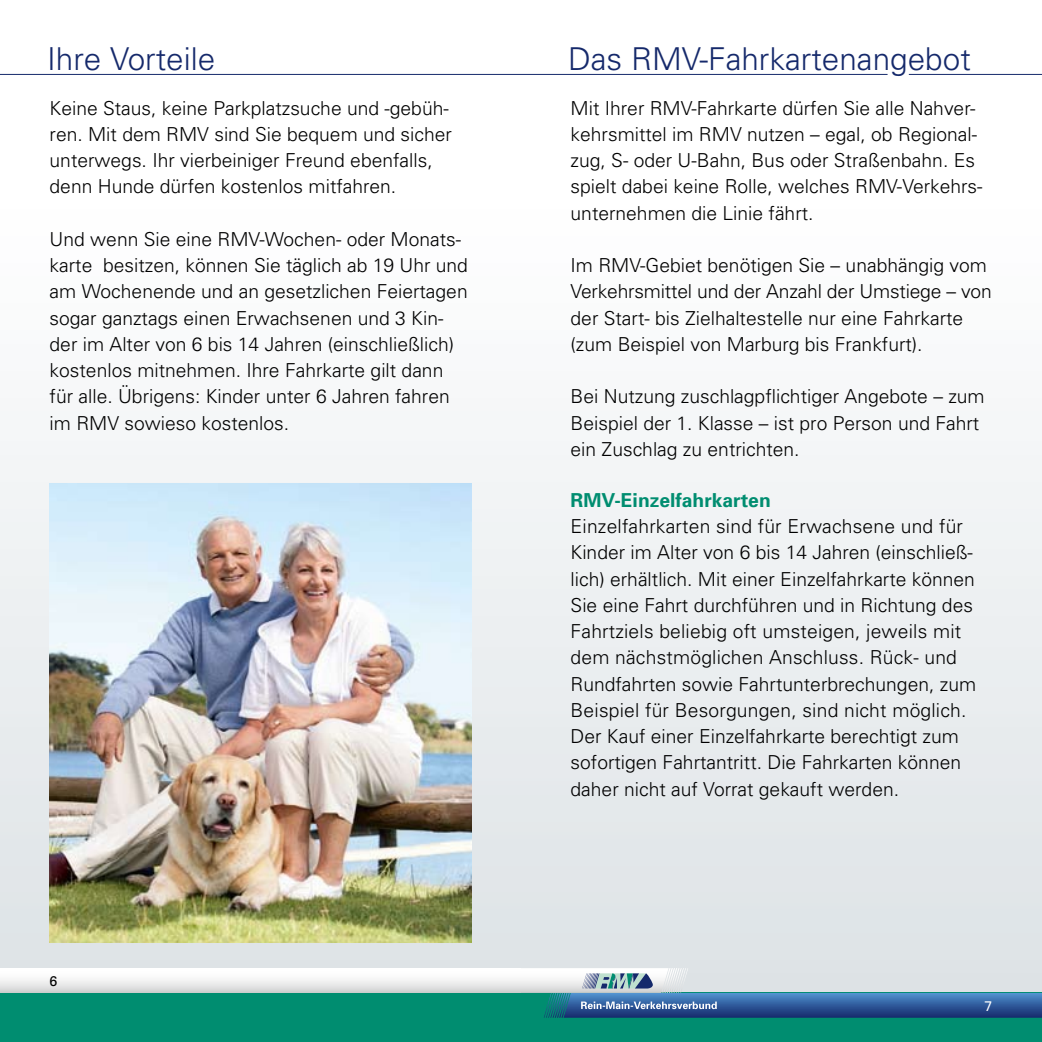
<style>
.page{position:relative;width:1042px;height:1042px;background:#fff}
.page>*{position:absolute;margin:0;border:0;box-sizing:border-box;transform-origin:0 0}
.t1{font:300 31.5px "Univers";color:#15296b}
.t2{font:300 19.25px/26.2px "Univers";color:#000}
.t3{font:700 19.25px "Univers";color:#008d70}
.t4{font:14px "Univers";color:#000}
.t5{font:14px "Univers";color:#fff}
</style>
<div class="page">
<div style="left:0;top:198px;width:521px;height:844px;background:linear-gradient(to bottom,#fff,#dae0e4)"></div>
<div style="left:0;top:993px;width:521px;height:49px;background:#008d70"></div>
<svg style="left:0;top:968px;width:521px;height:25px"></svg>
<div style="left:521px;top:198px;width:521px;height:844px;background:linear-gradient(to bottom,#fff,#dae0e4)"></div>
<div style="left:521px;top:993px;width:521px;height:49px;background:#008d70"></div>
<svg style="left:521px;top:968px;width:521px;height:49px;background:#85a2bf"></svg>
<hr style="left:0;top:74px;width:887px;height:1px;background:#15296b">
<hr style="left:909px;top:74px;width:133px;height:1px;background:#15296b">
<img style="left:50px;top:483px;width:421px;height:460px">
<h1 class="t1" style="left:47px;top:39px;width:170px">Ihre Vorteile</h1>
<h1 class="t1" style="left:568px;top:39px;width:404px">Das RMV-Fahrkartenangebot</h1>
<p class="t2" style="left:50px;top:95px;width:404px">Keine Staus, keine Parkplatzsuche und -gebüh&shy;ren. Mit dem RMV sind Sie bequem und sicher unterwegs. Ihr vierbeiniger Freund ebenfalls, denn Hunde dürfen kostenlos mitfahren.</p>
<p class="t2" style="left:50px;top:226px;width:420px">Und wenn Sie eine RMV-Wochen- oder Monats&shy;karte besitzen, können Sie täglich ab 19 Uhr und am Wochenende und an gesetzlichen Feiertagen sogar ganztags einen Erwachsenen und 3 Kin&shy;der im Alter von 6 bis 14 Jahren (einschließlich) kostenlos mitnehmen. Ihre Fahrkarte gilt dann für alle. Übrigens: Kinder unter 6 Jahren fahren im RMV sowieso kostenlos.</p>
<p class="t4" style="left:50px;top:972px;width:9px">6</p>
<p class="t2" style="left:570px;top:95px;width:413px">Mit Ihrer RMV-Fahrkarte dürfen Sie alle Nahver&shy;kehrsmittel im RMV nutzen – egal, ob Regional&shy;zug, S- oder U-Bahn, Bus oder Straßenbahn. Es spielt dabei keine Rolle, welches RMV-Verkehrs&shy;unternehmen die Linie fährt.</p>
<p class="t2" style="left:570px;top:252px;width:422px">Im RMV-Gebiet benötigen Sie – unabhängig vom Verkehrsmittel und der Anzahl der Umstiege – von der Start- bis Zielhaltestelle nur eine Fahrkarte (zum Beispiel von Marburg bis Frankfurt).</p>
<p class="t2" style="left:570px;top:383px;width:416px">Bei Nutzung zuschlagpflichtiger Angebote – zum<br>Beispiel der 1. Klasse – ist pro Person und Fahrt ein Zuschlag zu entrichten.</p>
<p class="t3" style="left:570px;top:488px;width:202px">RMV-Einzelfahrkarten</p>
<p class="t2" style="left:570px;top:513px;width:407px">Einzelfahrkarten sind für Erwachsene und für Kinder im Alter von 6 bis 14 Jahren (einschließ&shy;lich) erhältlich. Mit einer Einzelfahrkarte können Sie eine Fahrt durchführen und in Richtung des Fahrtziels beliebig oft umsteigen, jeweils mit dem nächstmöglichen Anschluss. Rück- und Rundfahrten sowie Fahrtunterbrechungen, zum Beispiel für Besorgungen, sind nicht möglich.<br>Der Kauf einer Einzelfahrkarte berechtigt zum sofortigen Fahrtantritt. Die Fahrkarten können daher nicht auf Vorrat gekauft werden.</p>
<p class="t5" style="left:984px;top:998px;width:9px">7</p>
</div>
